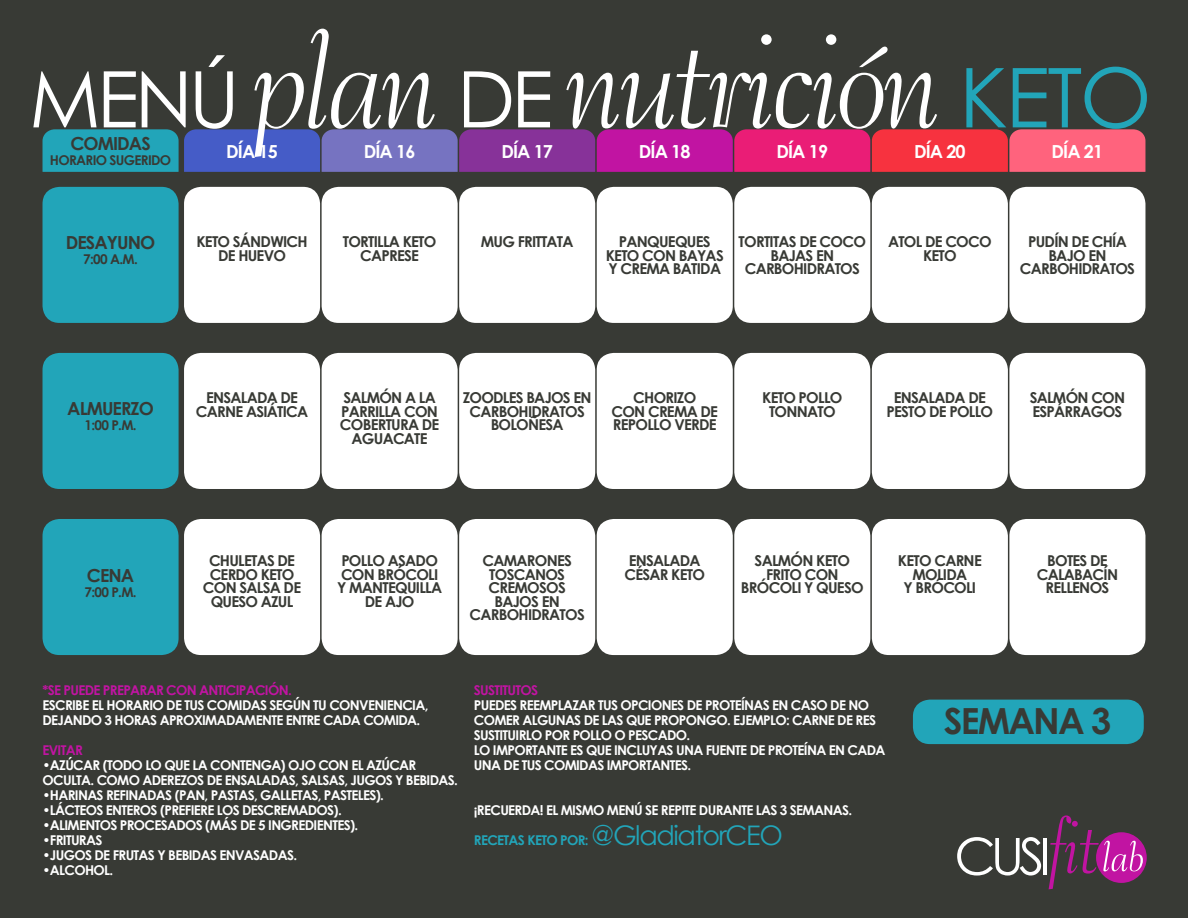
<style>
.page{position:relative;width:1188px;height:918px;background:#383a35}
.page>*{position:absolute;margin:0;border:0;box-sizing:border-box;transform-origin:0 0}
.t1{font:154.5px "Bernhard Tango BT";letter-spacing:-.05em;color:#fff}
.t2{font:78px "Century Gothic";color:#fff}
.t3{font:700 36px "Century Gothic";letter-spacing:-.05em;color:#383a35}
.t4{font:700 18px "Century Gothic";letter-spacing:-.05em;color:#fff}
.t5{font:700 18px "Century Gothic";letter-spacing:-.05em;color:#383a35}
.t6{font:700 15px/13.5px "Century Gothic";letter-spacing:-.05em;color:#383a35;text-align:center}
.t7{font:700 13.5px/15px "Century Gothic";letter-spacing:-.05em;color:#fff}
.t8{font:700 13.5px "Century Gothic";letter-spacing:-.05em;color:#c114a2}
.t9{font:700 13.5px "Century Gothic";letter-spacing:-.05em;color:#383a35}
.t10{font:700 13.5px "Century Gothic";letter-spacing:-.05em;color:#22a5b9}
.s1{font-family:"Century Gothic";font-size:78px}
.s2{font-family:"Century Gothic";font-size:82.5px;color:#22a5b9}
.s3{font-weight:400;font-size:27px}
</style>
<div class="page">
<svg style="left:43px;top:129px;width:1102px;height:43px;background:#9d4c92"></svg>
<div style="left:43px;top:187px;width:136px;height:136px;background:#22a5b9;border-radius:17px"></div>
<div style="left:1009px;top:187px;width:136px;height:136px;background:#fff;border-radius:17px"></div>
<div style="left:872px;top:187px;width:136px;height:136px;background:#fff;border-radius:17px"></div>
<div style="left:734px;top:187px;width:136px;height:136px;background:#fff;border-radius:17px"></div>
<div style="left:597px;top:187px;width:136px;height:136px;background:#fff;border-radius:17px"></div>
<div style="left:459px;top:187px;width:136px;height:136px;background:#fff;border-radius:17px"></div>
<div style="left:322px;top:187px;width:136px;height:136px;background:#fff;border-radius:17px"></div>
<div style="left:184px;top:187px;width:136px;height:136px;background:#fff;border-radius:17px"></div>
<div style="left:43px;top:353px;width:136px;height:136px;background:#22a5b9;border-radius:17px"></div>
<div style="left:1009px;top:353px;width:136px;height:136px;background:#fff;border-radius:17px"></div>
<div style="left:872px;top:353px;width:136px;height:136px;background:#fff;border-radius:17px"></div>
<div style="left:734px;top:353px;width:136px;height:136px;background:#fff;border-radius:17px"></div>
<div style="left:597px;top:353px;width:136px;height:136px;background:#fff;border-radius:17px"></div>
<div style="left:459px;top:353px;width:136px;height:136px;background:#fff;border-radius:17px"></div>
<div style="left:322px;top:353px;width:136px;height:136px;background:#fff;border-radius:17px"></div>
<div style="left:184px;top:353px;width:136px;height:136px;background:#fff;border-radius:17px"></div>
<div style="left:43px;top:519px;width:136px;height:136px;background:#22a5b9;border-radius:17px"></div>
<div style="left:1009px;top:519px;width:136px;height:136px;background:#fff;border-radius:17px"></div>
<div style="left:872px;top:519px;width:136px;height:136px;background:#fff;border-radius:17px"></div>
<div style="left:734px;top:519px;width:136px;height:136px;background:#fff;border-radius:17px"></div>
<div style="left:597px;top:519px;width:136px;height:136px;background:#fff;border-radius:17px"></div>
<div style="left:459px;top:519px;width:136px;height:136px;background:#fff;border-radius:17px"></div>
<div style="left:322px;top:519px;width:136px;height:136px;background:#fff;border-radius:17px"></div>
<div style="left:184px;top:519px;width:136px;height:136px;background:#fff;border-radius:17px"></div>
<svg style="left:1096px;top:832px;width:51px;height:51px"></svg>
<svg style="left:957px;top:837px;width:84px;height:39px"></svg>
<hr style="left:1043px;top:838px;width:4px;height:37px;background:#fff">
<svg style="left:1049px;top:815px;width:94px;height:74px"></svg>
<div style="left:913px;top:700px;width:231px;height:44px;background:#22a5b9;border-radius:17px"></div>
<h1 class="t1" style="left:251px;top:-17px;width:902px">plan <span class="s1">DE</span> nutrición <span class="s2">KETO</span></h1>
<h2 class="t2" style="left:29px;top:45px;width:212px">MENÚ</h2>
<h3 class="t4" style="left:226px;top:138px;width:53px">DÍA 15</h3>
<h3 class="t4" style="left:364px;top:138px;width:53px">DÍA 16</h3>
<h3 class="t4" style="left:501px;top:138px;width:53px">DÍA 17</h3>
<h3 class="t4" style="left:639px;top:138px;width:53px">DÍA 18</h3>
<h3 class="t4" style="left:776px;top:138px;width:53px">DÍA 19</h3>
<h3 class="t4" style="left:914px;top:138px;width:53px">DÍA 20</h3>
<h3 class="t4" style="left:1052px;top:138px;width:53px">DÍA 21</h3>
<h3 class="t5" style="left:70px;top:129px;width:82px">COMIDAS</h3>
<p class="t9" style="left:50px;top:149px;width:123px">HORARIO SUGERIDO</p>
<h3 class="t5" style="left:66px;top:229px;width:91px">DESAYUNO</h3>
<p class="t9" style="left:83px;top:249px;width:56px">7:00 A.M.</p>
<p class="t6" style="left:196px;top:234px;width:113px">KETO SÁNDWICH<br>DE HUEVO</p>
<p class="t6" style="left:343px;top:234px;width:95px">TORTILLA KETO<br>CAPRESE</p>
<p class="t6" style="left:481px;top:234px;width:94px">MUG FRITTATA</p>
<p class="t6" style="left:606px;top:234px;width:120px">PANQUEQUES<br>KETO CON BAYAS<br>Y CREMA BATIDA</p>
<p class="t6" style="left:739px;top:234px;width:129px">TORTITAS DE COCO<br>BAJAS EN<br>CARBOHIDRATOS</p>
<p class="t6" style="left:888px;top:234px;width:105px">ATOL DE COCO<br>KETO</p>
<p class="t6" style="left:1020px;top:234px;width:117px">PUDÍN DE CHÍA<br>BAJO EN<br>CARBOHIDRATOS</p>
<h3 class="t5" style="left:67px;top:395px;width:88px">ALMUERZO</h3>
<p class="t9" style="left:85px;top:415px;width:54px">1:00 P.M.</p>
<h3 class="t5" style="left:87px;top:561px;width:49px">CENA</h3>
<p class="t9" style="left:85px;top:581px;width:54px">7:00 P.M.</p>
<p class="t6" style="left:196px;top:390px;width:114px">ENSALADA DE<br>CARNE ASIÁTICA</p>
<p class="t6" style="left:340px;top:390px;width:101px">SALMÓN A LA<br>PARRILLA CON<br>COBERTURA DE<br>AGUACATE</p>
<p class="t6" style="left:463px;top:390px;width:130px">ZOODLES BAJOS EN<br>CARBOHIDRATOS<br>BOLOÑESA</p>
<p class="t6" style="left:611px;top:390px;width:108px">CHORIZO<br>CON CREMA DE<br>REPOLLO VERDE</p>
<p class="t6" style="left:762px;top:390px;width:82px">KETO POLLO<br>TONNATO</p>
<p class="t6" style="left:887px;top:390px;width:108px">ENSALADA DE<br>PESTO DE POLLO</p>
<p class="t6" style="left:1030px;top:390px;width:97px;text-align:left">SALMÓN CON<br>ESPÁRRAGOS</p>
<p class="t6" style="left:203px;top:553px;width:100px">CHULETAS DE<br>CERDO KETO<br>CON SALSA DE<br>QUESO AZUL</p>
<p class="t6" style="left:337px;top:553px;width:106px">POLLO ASADO<br>CON BRÓCOLI<br>Y MANTEQUILLA<br>DE AJO</p>
<p class="t6" style="left:470px;top:553px;width:117px">CAMARONES<br>TOSCANOS<br>CREMOSOS<br>BAJOS EN<br>CARBOHIDRATOS</p>
<p class="t6" style="left:624px;top:553px;width:82px;text-align:left">ENSALADA<br>CÉSAR KETO</p>
<p class="t6" style="left:741px;top:553px;width:124px">SALMÓN KETO<br>FRITO CON<br>BRÓCOLI Y QUESO</p>
<p class="t6" style="left:898px;top:553px;width:85px">KETO CARNE<br>MOLIDA<br>Y BRÓCOLI</p>
<p class="t6" style="left:1037px;top:553px;width:83px">BOTES DE<br>CALABACÍN<br>RELLENOS</p>
<p class="t8" style="left:43px;top:680px;width:251px">*SE PUEDE PREPARAR CON ANTICIPACIÓN.</p>
<p class="t7" style="left:43px;top:697px;width:387px">ESCRIBE EL HORARIO DE TUS COMIDAS SEGÚN TU CONVENIENCIA,<br>DEJANDO 3 HORAS APROXIMADAMENTE ENTRE CADA COMIDA.</p>
<p class="t8" style="left:43px;top:740px;width:42px">EVITAR</p>
<p class="t7" style="left:43px;top:757px;width:417px">•AZÚCAR (TODO LO QUE LA CONTENGA) OJO CON EL AZÚCAR<br>OCULTA. COMO ADEREZOS DE ENSALADAS, SALSAS, JUGOS Y BEBIDAS.</p>
<p class="t7" style="left:43px;top:787px;width:343px">•HARINAS REFINADAS (PAN, PASTAS, GALLETAS, PASTELES).</p>
<p class="t7" style="left:43px;top:802px;width:301px">•LÁCTEOS ENTEROS (PREFIERE LOS DESCREMADOS).</p>
<p class="t7" style="left:43px;top:817px;width:317px">•ALIMENTOS PROCESADOS (MÁS DE 5 INGREDIENTES).</p>
<p class="t7" style="left:43px;top:832px;width:61px">•FRITURAS</p>
<p class="t7" style="left:43px;top:847px;width:256px">•JUGOS DE FRUTAS Y BEBIDAS ENVASADAS.</p>
<p class="t7" style="left:43px;top:862px;width:72px">•ALCOHOL.</p>
<p class="t8" style="left:474px;top:680px;width:66px">SUSTITUTOS</p>
<p class="t7" style="left:474px;top:697px;width:413px">PUEDES REEMPLAZAR TUS OPCIONES DE PROTEÍNAS EN CASO DE NO COMER ALGUNAS DE LAS QUE PROPONGO. EJEMPLO: CARNE DE RES SUSTITUIRLO POR POLLO O PESCADO.<br>LO IMPORTANTE ES QUE INCLUYAS UNA FUENTE DE PROTEÍNA EN CADA UNA DE TUS COMIDAS IMPORTANTES.</p>
<h3 class="t3" style="left:944px;top:694px;width:169px">SEMANA 3</h3>
<p class="t7" style="left:474px;top:802px;width:380px">¡RECUERDA! EL MISMO MENÚ SE REPITE DURANTE LAS 3 SEMANAS.</p>
<p class="t10" style="left:474px;top:830px;width:310px">RECETAS KETO POR: <span class="s3">@GladiatorCEO</span></p>
</div>
